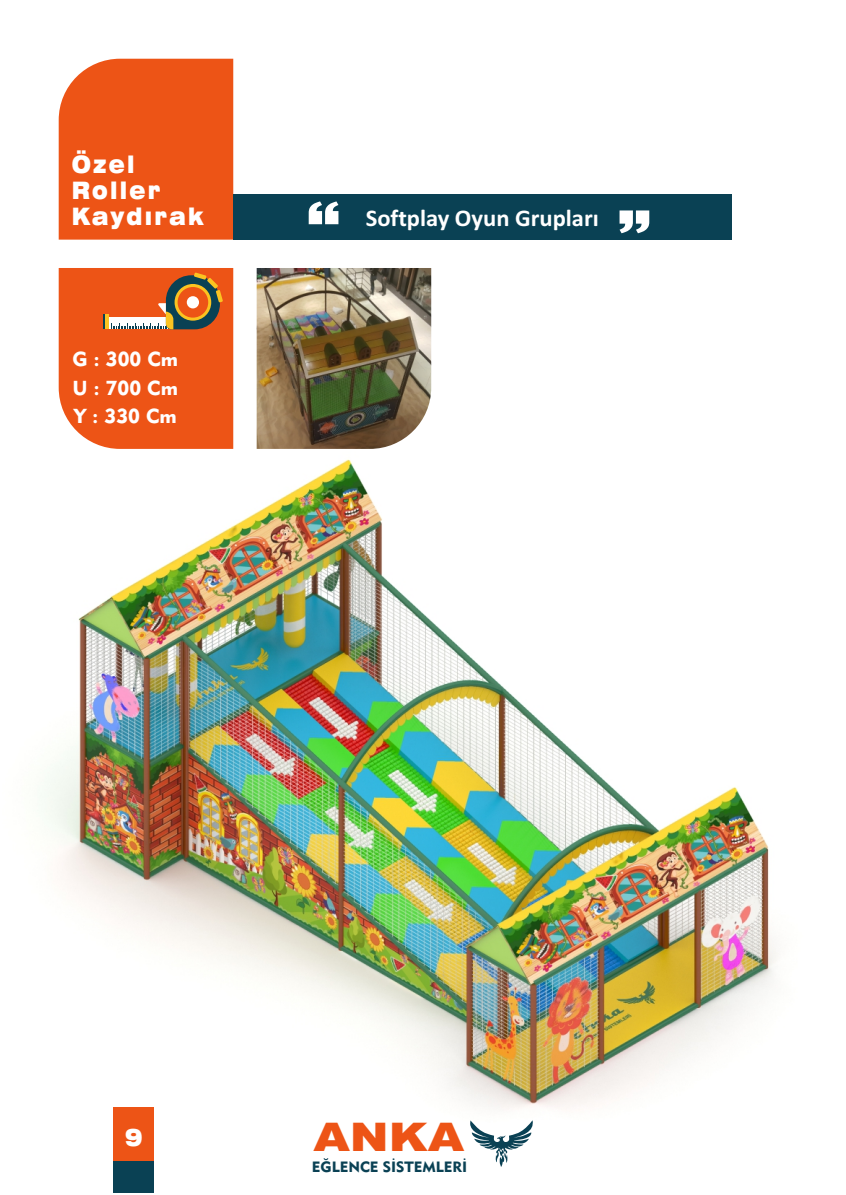
<style>
.page{position:relative;width:846px;height:1195px;background:#fff}
.page>*{position:absolute;margin:0;border:0;box-sizing:border-box;transform-origin:0 0}
.t1{font:900 39.4px "Arial";color:#ed5416;scale:1.19 1}
.t2{font:700 24px "Calibri";color:#fff}
.t3{font:900 expanded 24px/26.2px "Swiss 721 BT";letter-spacing:.125em;color:#fff;scale:.77 1}
.t4{font:900 expanded 24px "Swiss 721 BT";letter-spacing:.125em;color:#fff;scale:.76 1}
.t5{font:20px/28.6px "Geometric 415 BT Black A";color:#fff;text-align:justify}
.t6{font:14.8px "Geometric 415 BT Black A";color:#0a4154}
</style>
<div class="page">
<img style="left:45px;top:428px;width:734px;height:727px">
<div style="left:114px;top:1108px;width:40px;height:85px;background:#ed5416"></div>
<svg style="left:470px;top:1120px;width:63px;height:47px"></svg>
<div style="left:114px;top:1161px;width:40px;height:32px;background:#0a4154"></div>
<div style="left:59px;top:59px;width:174px;height:181px;background:#ed5416"></div>
<svg style="left:59px;top:268px;width:174px;height:181px;background:#e35d24"></svg>
<img style="left:257px;top:268px;width:174px;height:181px">
<div style="left:233px;top:194px;width:499px;height:46px;background:#0a4154"></div>
<svg style="left:619px;top:210px;width:30px;height:23px"></svg>
<svg style="left:309px;top:201px;width:29px;height:23px"></svg>
<p class="t3" style="left:72px;top:154px;width:172px">Özel<br>Roller<br>Kaydırak</p>
<p class="t5" style="left:72px;top:346px;width:107px">G : 300 Cm U : 700 Cm Y : 330 Cm</p>
<p class="t2" style="left:366px;top:207px;width:235px">Softplay Oyun Grupları</p>
<p class="t4" style="left:125px;top:1127px;width:25px">9</p>
<h1 class="t1" style="left:314px;top:1122px;width:128px">ANKA</h1>
<p class="t6" style="left:312px;top:1160px;width:157px">EĞLENCE SİSTEMLERİ</p>
</div>
